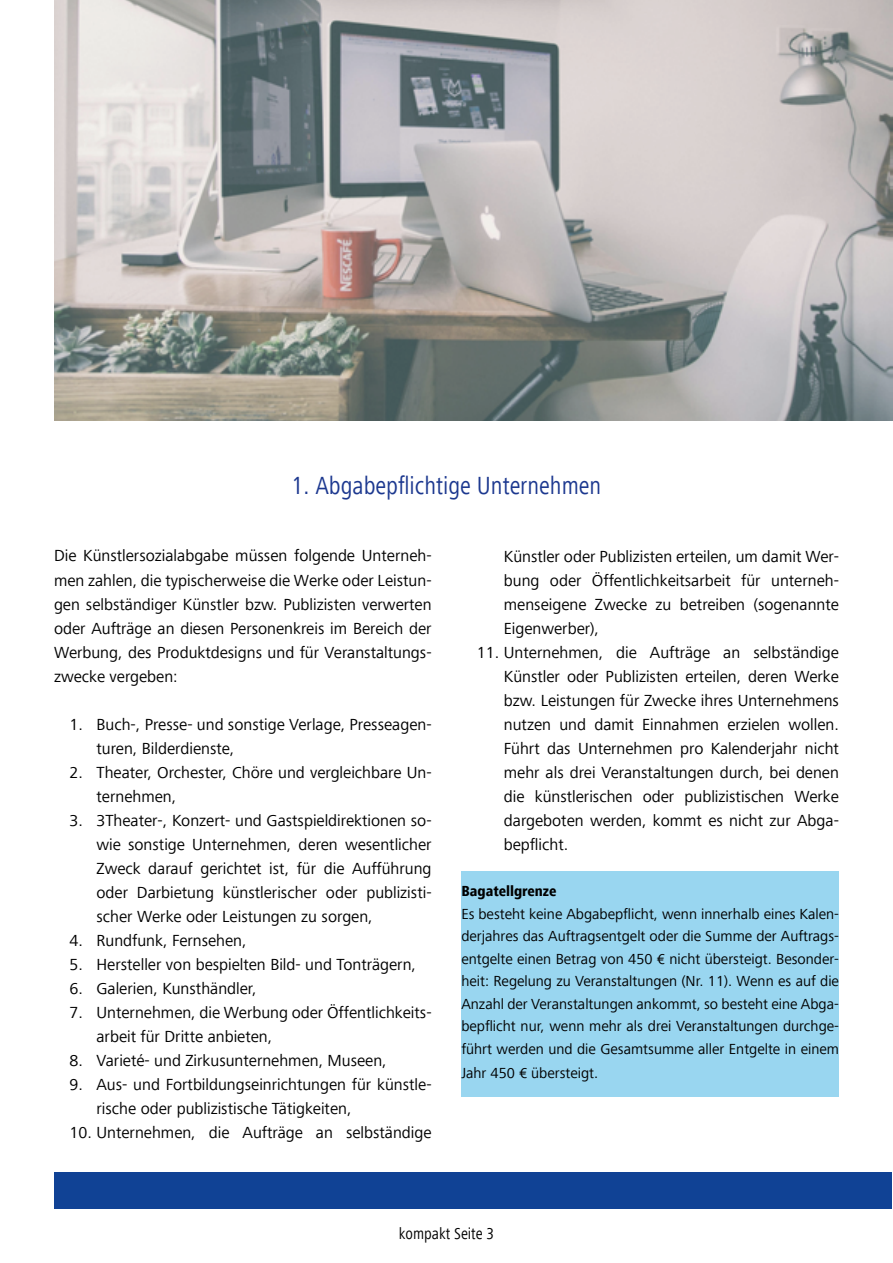
<style>
.page{position:relative;width:893px;height:1263px;background:#fff}
.page>*{position:absolute;margin:0;border:0;box-sizing:border-box;transform-origin:0 0}
.t1{font:condensed 25.5px "Frutiger Next Com";color:#1c388f}
.t2{font:16.5px/24px "Frutiger Next Com";color:#000;text-align:justify}
.t3{font:condensed 16.5px "Frutiger Next Com";color:#000}
.t4{font:15px/22.5px "Frutiger Next Com";color:#000;text-align:justify}
.t5{font:800 condensed 15px "Frutiger Next Com";color:#000}
</style>
<div class="page">
<div style="left:461px;top:872px;width:378px;height:225px;background:#99d6f0"></div>
<div style="left:54px;top:1172px;width:837px;height:37px;background:#104295"></div>
<img style="left:54px;top:0;width:839px;height:421px">
<h1 class="t1" style="left:292px;top:471px;width:311px">1. Abgabepflichtige Unternehmen</h1>
<p class="t2" style="left:54px;top:544px;width:379px">Die Künstlersozialabgabe müssen folgende Unterneh&shy;men zahlen, die typischerweise die Werke oder Leistun&shy;gen selbständiger Künstler bzw. Publizisten verwerten oder Aufträge an diesen Personenkreis im Bereich der Werbung, des Produktdesigns und für Veranstaltungs&shy;zwecke vergeben:</p>
<p class="t2" style="left:97px;top:712px;width:337px;text-indent:-27px">1. Buch-, Presse- und sonstige Verlage, Presseagen&shy;turen, Bilderdienste,</p>
<p class="t2" style="left:97px;top:760px;width:337px;text-indent:-27px">2. Theater, Orchester, Chöre und vergleichbare Un&shy;ternehmen,</p>
<p class="t2" style="left:97px;top:808px;width:337px;text-indent:-27px">3. 3Theater-, Konzert- und Gastspieldirektionen so&shy;wie sonstige Unternehmen, deren wesentlicher Zweck darauf gerichtet ist, für die Aufführung oder Darbietung künstlerischer oder publizisti&shy;scher Werke oder Leistungen zu sorgen,</p>
<p class="t2" style="left:70px;top:928px;width:179px">4. Rundfunk, Fernsehen,</p>
<p class="t2" style="left:70px;top:952px;width:348px">5. Hersteller von bespielten Bild- und Tonträgern,</p>
<p class="t2" style="left:70px;top:976px;width:189px">6. Galerien, Kunsthändler,</p>
<p class="t2" style="left:97px;top:1000px;width:337px;text-indent:-27px">7. Unternehmen, die Werbung oder Öffentlichkeits&shy;arbeit für Dritte anbieten,</p>
<p class="t2" style="left:70px;top:1048px;width:319px">8. Varieté- und Zirkusunternehmen, Museen,</p>
<p class="t2" style="left:97px;top:1072px;width:337px;text-indent:-27px">9. Aus- und Fortbildungseinrichtungen für künstle&shy;rische oder publizistische Tätigkeiten,</p>
<p class="t2" style="left:70px;top:1120px;width:364px">10. Unternehmen, die Aufträge an selbständige</p>
<p class="t2" style="left:504px;top:544px;width:337px">Künstler oder Publizisten erteilen, um damit Wer&shy;bung oder Öffentlichkeitsarbeit für unterneh&shy;menseigene Zwecke zu betreiben (sogenannte Eigenwerber),</p>
<p class="t2" style="left:504px;top:640px;width:337px;text-indent:-27px">11. Unternehmen, die Aufträge an selbständige Künstler oder Publizisten erteilen, deren Werke bzw. Leistungen für Zwecke ihres Unternehmens nutzen und damit Einnahmen erzielen wollen.<br>Führt das Unternehmen pro Kalenderjahr nicht mehr als drei Veranstaltungen durch, bei denen die künstlerischen oder publizistischen Werke dargeboten werden, kommt es nicht zur Abga&shy;bepflicht.</p>
<p class="t5" style="left:461px;top:882px;width:96px">Bagatellgrenze</p>
<p class="t4" style="left:461px;top:902px;width:379px">Es besteht keine Abgabepflicht, wenn innerhalb eines Kalen&shy;derjahres das Auftragsentgelt oder die Summe der Auftrags&shy;entgelte einen Betrag von 450 € nicht übersteigt. Besonder&shy;heit: Regelung zu Veranstaltungen (Nr. 11). Wenn es auf die Anzahl der Veranstaltungen ankommt, so besteht eine Abga&shy;bepflicht nur, wenn mehr als drei Veranstaltungen durchge&shy;führt werden und die Gesamtsumme aller Entgelte in einem</p>
<p class="t4" style="left:461px;top:1061px;width:138px">Jahr 450 € übersteigt.</p>
<p class="t3" style="left:399px;top:1224px;width:97px">kompakt Seite 3</p>
</div>
